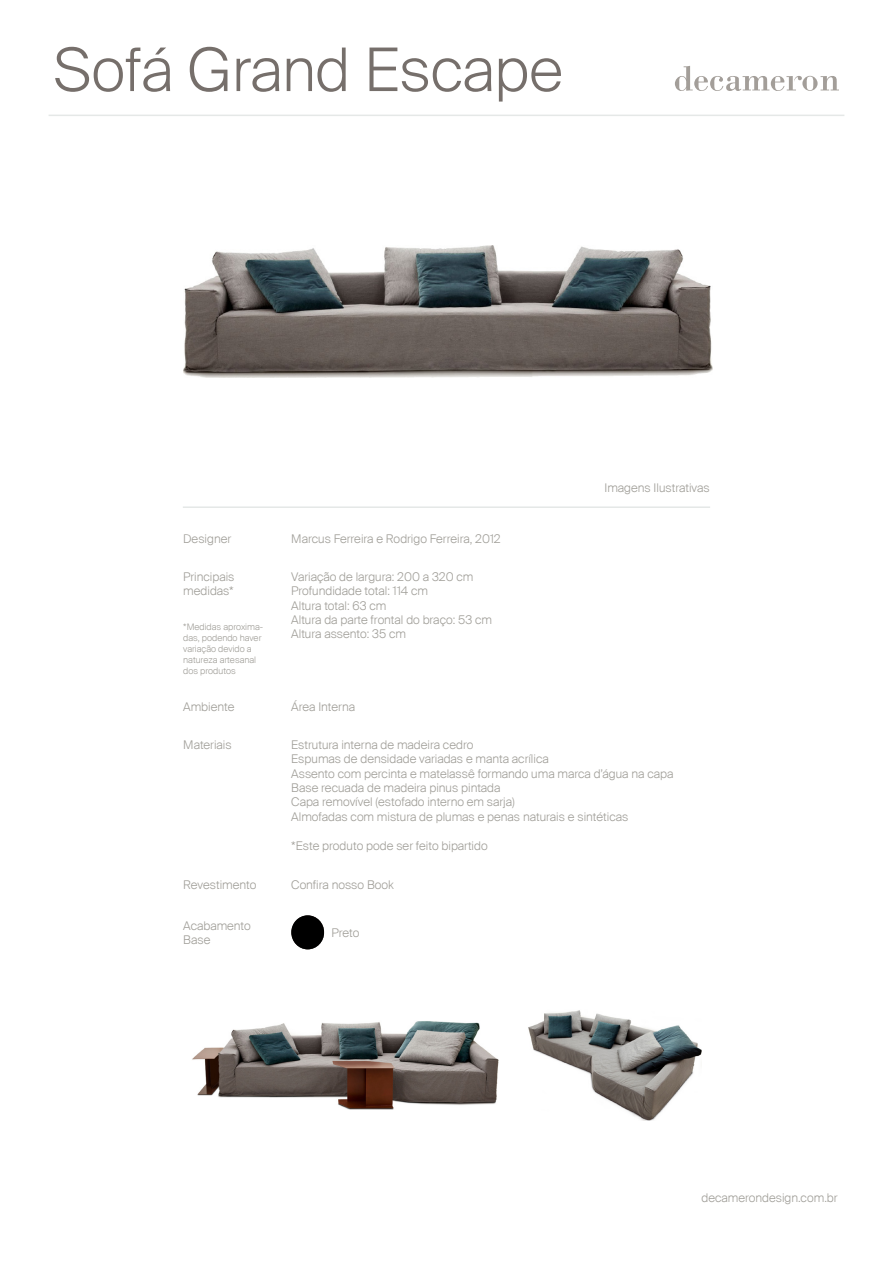
<style>
.page{position:relative;width:893px;height:1263px;background:#fff}
.page>*{position:absolute;margin:0;border:0;box-sizing:border-box;transform-origin:0 0}
.t1{font:300 60px "Suisse Intl";color:#766f6b}
.t2{font:300 12px "Suisse Intl";color:#9f9d97}
.t3{font:300 9px/10.8px "Suisse Intl";color:#9f9d97}
</style>
<div class="page">
<svg style="left:675px;top:66px;width:164px;height:25px"></svg>
<hr style="left:49px;top:115px;width:795px;height:1px;background:#e5e8e7">
<hr style="left:183px;top:506px;width:527px;height:2px;background:#e5e8e7">
<img style="left:183px;top:245px;width:529px;height:132px">
<img style="left:192px;top:1021px;width:306px;height:88px">
<img style="left:528px;top:1010px;width:173px;height:110px">
<svg style="left:291px;top:915px;width:33px;height:34px"></svg>
<p class="t1" style="left:54px;top:35px;width:510px">Sofá Grand Escape</p>
<p class="t2" style="left:183px;top:532px;width:49px">Designer</p>
<p class="t2" style="left:183px;top:570px;width:53px">Principais</p>
<p class="t2" style="left:183px;top:584px;width:52px">medidas*</p>
<p class="t3" style="left:183px;top:622px;width:81px">*Medidas aproxima&shy;das, podendo haver variação devido a natureza artesanal dos produtos</p>
<p class="t2" style="left:291px;top:532px;width:211px">Marcus Ferreira e Rodrigo Ferreira, 2012</p>
<p class="t2" style="left:291px;top:570px;width:184px">Variação de largura: 200 a 320 cm</p>
<p class="t2" style="left:291px;top:584px;width:138px">Profundidade total: 114 cm</p>
<p class="t2" style="left:291px;top:598px;width:97px">Altura total: 63 cm</p>
<p class="t2" style="left:291px;top:613px;width:202px">Altura da parte frontal do braço: 53 cm</p>
<p class="t2" style="left:291px;top:627px;width:116px">Altura assento: 35 cm</p>
<p class="t2" style="left:605px;top:481px;width:107px">Imagens Ilustrativas</p>
<p class="t2" style="left:183px;top:700px;width:53px">Ambiente</p>
<p class="t2" style="left:183px;top:737px;width:50px">Materiais</p>
<p class="t2" style="left:183px;top:877px;width:75px">Revestimento</p>
<p class="t2" style="left:183px;top:918px;width:69px">Acabamento</p>
<p class="t2" style="left:183px;top:933px;width:29px">Base</p>
<p class="t2" style="left:291px;top:700px;width:65px">Área Interna</p>
<p class="t2" style="left:291px;top:737px;width:184px">Estrutura interna de madeira cedro</p>
<p class="t2" style="left:291px;top:752px;width:259px">Espumas de densidade variadas e manta acrílica</p>
<p class="t2" style="left:291px;top:766px;width:384px">Assento com percinta e matelassê formando uma marca d’água na capa</p>
<p class="t2" style="left:291px;top:781px;width:211px">Base recuada de madeira pinus pintada</p>
<p class="t2" style="left:291px;top:795px;width:225px">Capa removível (estofado interno em sarja)</p>
<p class="t2" style="left:291px;top:809px;width:339px">Almofadas com mistura de plumas e penas naturais e sintéticas</p>
<p class="t2" style="left:291px;top:838px;width:198px">*Este produto pode ser feito bipartido</p>
<p class="t2" style="left:291px;top:877px;width:104px">Confira nosso Book</p>
<p class="t2" style="left:332px;top:926px;width:29px">Preto</p>
<p class="t2" style="left:701px;top:1191px;width:138px">decamerondesign.com.br</p>
</div>
